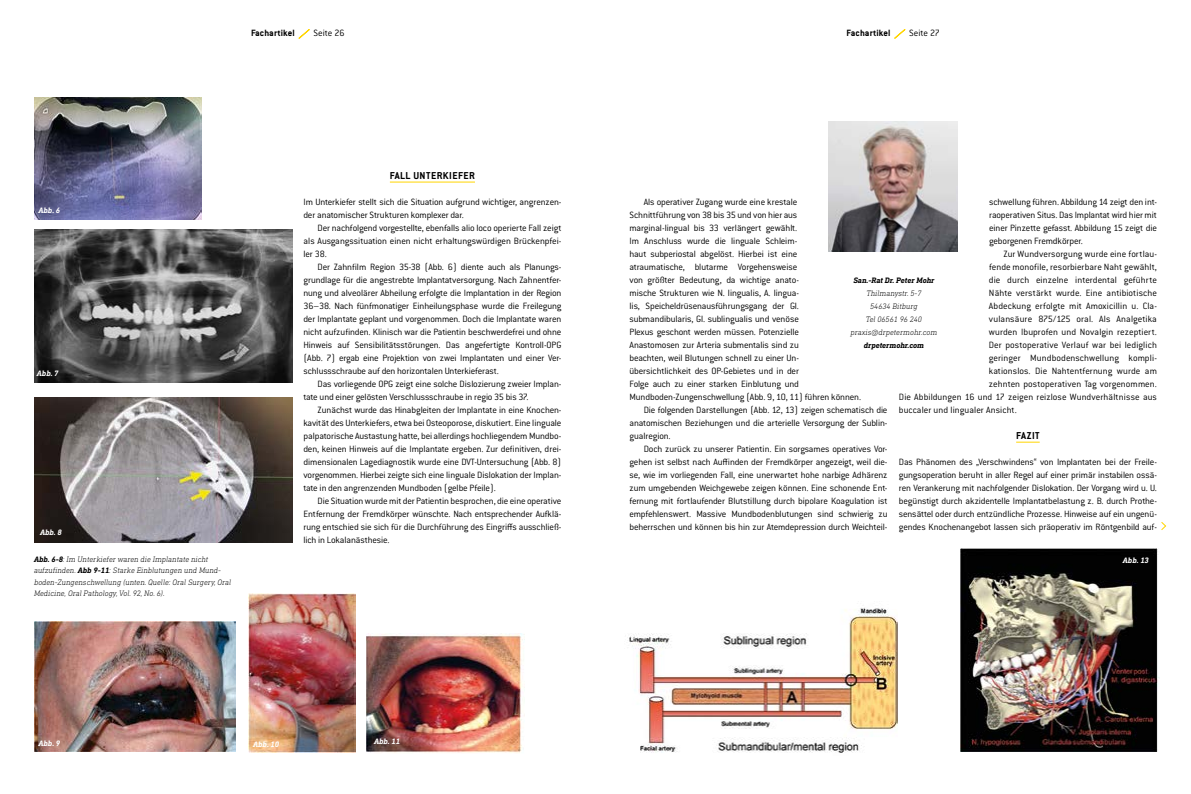
<style>
.page{position:relative;width:1191px;height:794px;background:#fff}
.page>*{position:absolute;margin:0;border:0;box-sizing:border-box;transform-origin:0 0}
.t1{font:700 11px "Conduit ITC Std";letter-spacing:.04em;color:#000}
.t2{font:300 10px/13px "Conduit ITC Std";letter-spacing:-.01em;color:#000;text-align:justify}
.t3{font:300 10px "Conduit ITC Std";letter-spacing:.01em;color:#000}
.t4{font:300 10px "Conduit ITC Std";letter-spacing:.02em;color:#000}
.t5{font:700 10px "Conduit ITC Std";letter-spacing:.015em;color:#000}
.t6{font:italic 300 8px/11.2px "DIN Next Slab Pro";color:#000}
.t7{font:italic 700 8px "DIN Next Slab Pro";color:#fff}
.t8{font:italic 700 8px "DIN Next Slab Pro";color:#000}
.s1{font-weight:700}
</style>
<div class="page">
<hr style="left:390px;top:182px;width:85px;height:1px;background:#ffd500">
<img style="left:828px;top:122px;width:130px;height:129px">
<img style="left:34px;top:229px;width:258px;height:154px">
<img style="left:34px;top:98px;width:167px;height:122px">
<img style="left:34px;top:397px;width:258px;height:145px">
<img style="left:34px;top:621px;width:201px;height:130px">
<img style="left:249px;top:593px;width:106px;height:160px">
<img style="left:367px;top:633px;width:157px;height:120px">
<svg style="left:1016px;top:442px;width:23px;height:1px"></svg>
<img style="left:629px;top:607px;width:268px;height:146px">
<img style="left:960px;top:548px;width:199px;height:203px">
<svg style="left:299px;top:29px;width:11px;height:10px"></svg>
<svg style="left:894px;top:29px;width:11px;height:10px"></svg>
<svg style="left:1161px;top:522px;width:6px;height:8px"></svg>
<p class="t5" style="left:251px;top:27px;width:45px">Fachartikel</p>
<p class="t2" style="left:313px;top:26px;width:33px">Seite 26</p>
<p class="t5" style="left:846px;top:27px;width:45px">Fachartikel</p>
<p class="t2" style="left:909px;top:26px;width:32px">Seite 27</p>
<p class="t7" style="left:39px;top:205px;width:23px">Abb. 6</p>
<p class="t7" style="left:37px;top:368px;width:23px">Abb. 7</p>
<p class="t7" style="left:40px;top:527px;width:23px">Abb. 8</p>
<p class="t6" style="left:34px;top:554px;width:199px"><span class="s1">Abb. 6-8</span>: Im Unterkiefer waren die Implantate nicht aufzufinden. <span class="s1">Abb 9-11</span>: Starke Einblutungen und Mund&shy;boden-Zungenschwellung (unten. Quelle: Oral Surgery, Oral Medicine, Oral Pathology, Vol. 92, No. 6).</p>
<p class="t1" style="left:390px;top:169px;width:87px">FALL UNTERKIEFER</p>
<p class="t2" style="left:303px;top:195px;width:259px">Im Unterkiefer stellt sich die Situation aufgrund wichtiger, angrenzen&shy;der anatomischer Strukturen komplexer dar.</p>
<p class="t2" style="left:303px;top:221px;width:259px;text-indent:14px">Der nachfolgend vorgestellte, ebenfalls alio loco operierte Fall zeigt als Ausgangssituation einen nicht erhaltungswürdigen Brückenpfei&shy;ler 38.</p>
<p class="t2" style="left:303px;top:260px;width:259px;text-indent:14px">Der Zahnfilm Region 35-38 (Abb. 6) diente auch als Planungs&shy;grundlage für die angestrebte Implantatversorgung. Nach Zahnentfer&shy;nung und alveolärer Abheilung erfolgte die Implantation in der Region 36–38. Nach fünfmonatiger Einheilungsphase wurde die Freilegung der Implantate geplant und vorgenommen. Doch die Implantate waren nicht aufzufinden. Klinisch war die Patientin beschwerdefrei und ohne Hinweis auf Sensibilitätsstörungen. Das angefertigte Kontroll-OPG (Abb. 7) ergab eine Projektion von zwei Implantaten und einer Ver&shy;schlussschraube auf den horizontalen Unterkieferast.</p>
<p class="t2" style="left:303px;top:377px;width:259px;text-indent:14px">Das vorliegende OPG zeigt eine solche Dislozierung zweier Implan&shy;tate und einer gelösten Verschlussschraube in regio 35 bis 37.</p>
<p class="t2" style="left:303px;top:403px;width:259px;text-indent:14px">Zunächst wurde das Hinabgleiten der Implantate in eine Knochen&shy;kavität des Unterkiefers, etwa bei Osteoporose, diskutiert. Eine linguale palpatorische Austastung hatte, bei allerdings hochliegendem Mundbo&shy;den, keinen Hinweis auf die Implantate ergeben. Zur definitiven, drei&shy;dimensionalen Lagediagnostik wurde eine DVT-Untersuchung (Abb. 8) vorgenommen. Hierbei zeigte sich eine linguale Dislokation der Implan&shy;tate in den angrenzenden Mundboden (gelbe Pfeile).</p>
<p class="t2" style="left:303px;top:494px;width:259px;text-indent:14px">Die Situation wurde mit der Patientin besprochen, die eine operative Entfernung der Fremdkörper wünschte. Nach entsprechender Aufklä&shy;rung entschied sie sich für die Durchführung des Eingriffs ausschließ&shy;lich in Lokalanästhesie.</p>
<p class="t2" style="left:643px;top:195px;width:155px">Als operativer Zugang wurde eine krestale</p>
<p class="t2" style="left:629px;top:208px;width:169px">Schnittführung von 38 bis 35 und von hier aus</p>
<p class="t2" style="left:629px;top:221px;width:169px">marginal-lingual bis 33 verlängert gewählt.</p>
<p class="t2" style="left:629px;top:234px;width:169px">Im Anschluss wurde die linguale Schleim-</p>
<p class="t2" style="left:629px;top:247px;width:169px">haut subperiostal abgelöst. Hierbei ist eine</p>
<p class="t2" style="left:629px;top:260px;width:169px">atraumatische, blutarme Vorgehensweise</p>
<p class="t2" style="left:629px;top:273px;width:171px">von größter Bedeutung, da wichtige anato-</p>
<p class="t2" style="left:629px;top:286px;width:171px">mische Strukturen wie N. lingualis, A. lingua-</p>
<p class="t2" style="left:629px;top:299px;width:171px">lis, Speicheldrüsenausführungsgang der Gl.</p>
<p class="t2" style="left:629px;top:312px;width:171px">submandibularis, Gl. sublingualis und venöse</p>
<p class="t2" style="left:629px;top:325px;width:171px">Plexus geschont werden müssen. Potenzielle</p>
<p class="t2" style="left:629px;top:338px;width:171px">Anastomosen zur Arteria submentalis sind zu</p>
<p class="t2" style="left:629px;top:351px;width:171px">beachten, weil Blutungen schnell zu einer Un-</p>
<p class="t2" style="left:629px;top:364px;width:171px">übersichtlichkeit des OP-Gebietes und in der</p>
<p class="t2" style="left:629px;top:377px;width:171px">Folge auch zu einer starken Einblutung und</p>
<p class="t2" style="left:629px;top:390px;width:233px">Mundboden-Zungenschwellung (Abb. 9, 10, 11) führen können.</p>
<p class="t2" style="left:643px;top:403px;width:245px">Die folgenden Darstellungen (Abb. 12, 13) zeigen schematisch die</p>
<p class="t2" style="left:629px;top:416px;width:259px">anatomischen Beziehungen und die arterielle Versorgung der Sublin-</p>
<p class="t2" style="left:629px;top:429px;width:43px">gualregion.</p>
<p class="t2" style="left:643px;top:442px;width:245px">Doch zurück zu unserer Patientin. Ein sorgsames operatives Vor-</p>
<p class="t2" style="left:629px;top:455px;width:259px">gehen ist selbst nach Auffinden der Fremdkörper angezeigt, weil die-</p>
<p class="t2" style="left:629px;top:468px;width:259px">se, wie im vorliegenden Fall, eine unerwartet hohe narbige Adhärenz</p>
<p class="t2" style="left:629px;top:481px;width:259px">zum umgebenden Weichgewebe zeigen können. Eine schonende Ent-</p>
<p class="t2" style="left:629px;top:494px;width:259px">fernung mit fortlaufender Blutstillung durch bipolare Koagulation ist</p>
<p class="t2" style="left:629px;top:507px;width:259px">empfehlenswert. Massive Mundbodenblutungen sind schwierig zu</p>
<p class="t2" style="left:629px;top:520px;width:259px">beherrschen und können bis hin zur Atemdepression durch Weichteil-</p>
<p class="t2" style="left:989px;top:195px;width:169px">schwellung führen. Abbildung 14 zeigt den int&shy;raoperativen Situs. Das Implantat wird hier mit einer Pinzette gefasst. Abbildung 15 zeigt die geborgenen Fremdkörper.</p>
<p class="t2" style="left:1003px;top:247px;width:155px">Zur Wundversorgung wurde eine fortlau-</p>
<p class="t2" style="left:989px;top:260px;width:169px">fende monofile, resorbierbare Naht gewählt,</p>
<p class="t2" style="left:989px;top:273px;width:169px">die durch einzelne interdental geführte</p>
<p class="t3" style="left:989px;top:287px;width:169px">Nähte verstärkt wurde. Eine antibiotische</p>
<p class="t3" style="left:989px;top:300px;width:169px">Abdeckung erfolgte mit Amoxicillin u. Cla-</p>
<p class="t4" style="left:989px;top:313px;width:169px">vulansäure 875/125 oral. Als Analgetika</p>
<p class="t2" style="left:989px;top:325px;width:169px">wurden Ibuprofen und Novalgin rezeptiert.</p>
<p class="t2" style="left:989px;top:338px;width:169px">Der postoperative Verlauf war bei lediglich</p>
<p class="t2" style="left:989px;top:351px;width:169px">geringer Mundbodenschwellung kompli-</p>
<p class="t2" style="left:989px;top:364px;width:169px">kationslos. Die Nahtentfernung wurde am</p>
<p class="t2" style="left:989px;top:377px;width:169px">zehnten postoperativen Tag vorgenommen.</p>
<p class="t2" style="left:899px;top:390px;width:259px">Die Abbildungen 16 und 17 zeigen reizlose Wundverhältnisse aus</p>
<p class="t2" style="left:899px;top:403px;width:119px">buccaler und lingualer Ansicht.</p>
<p class="t1" style="left:1016px;top:429px;width:25px">FAZIT</p>
<p class="t2" style="left:899px;top:455px;width:259px">Das Phänomen des „Verschwindens“ von Implantaten bei der Freile&shy;gungsoperation beruht in aller Regel auf einer primär instabilen ossä&shy;ren Verankerung mit nachfolgender Dislokation. Der Vorgang wird u. U. begünstigt durch akzidentelle Implantatbelastung z. B. durch Prothe&shy;sensättel oder durch entzündliche Prozesse. Hinweise auf ein ungenü&shy;gendes Knochenangebot lassen sich präoperativ im Röntgenbild auf-</p>
<p class="t7" style="left:1123px;top:555px;width:27px">Abb. 13</p>
<p class="t8" style="left:853px;top:276px;width:83px">San.-Rat Dr. Peter Mohr</p>
<p class="t6" style="left:850px;top:287px;width:88px;line-height:13px;text-align:center">Thilmanystr. 5-7<br>54634 Bitburg<br>Tel 06561 96 240 praxis@drpetermohr.com</p>
<p class="t8" style="left:863px;top:341px;width:62px">drpetermohr.com</p>
<p class="t7" style="left:39px;top:739px;width:23px">Abb. 9</p>
<p class="t7" style="left:253px;top:739px;width:27px">Abb. 10</p>
<p class="t7" style="left:374px;top:737px;width:27px">Abb. 11</p>
</div>
